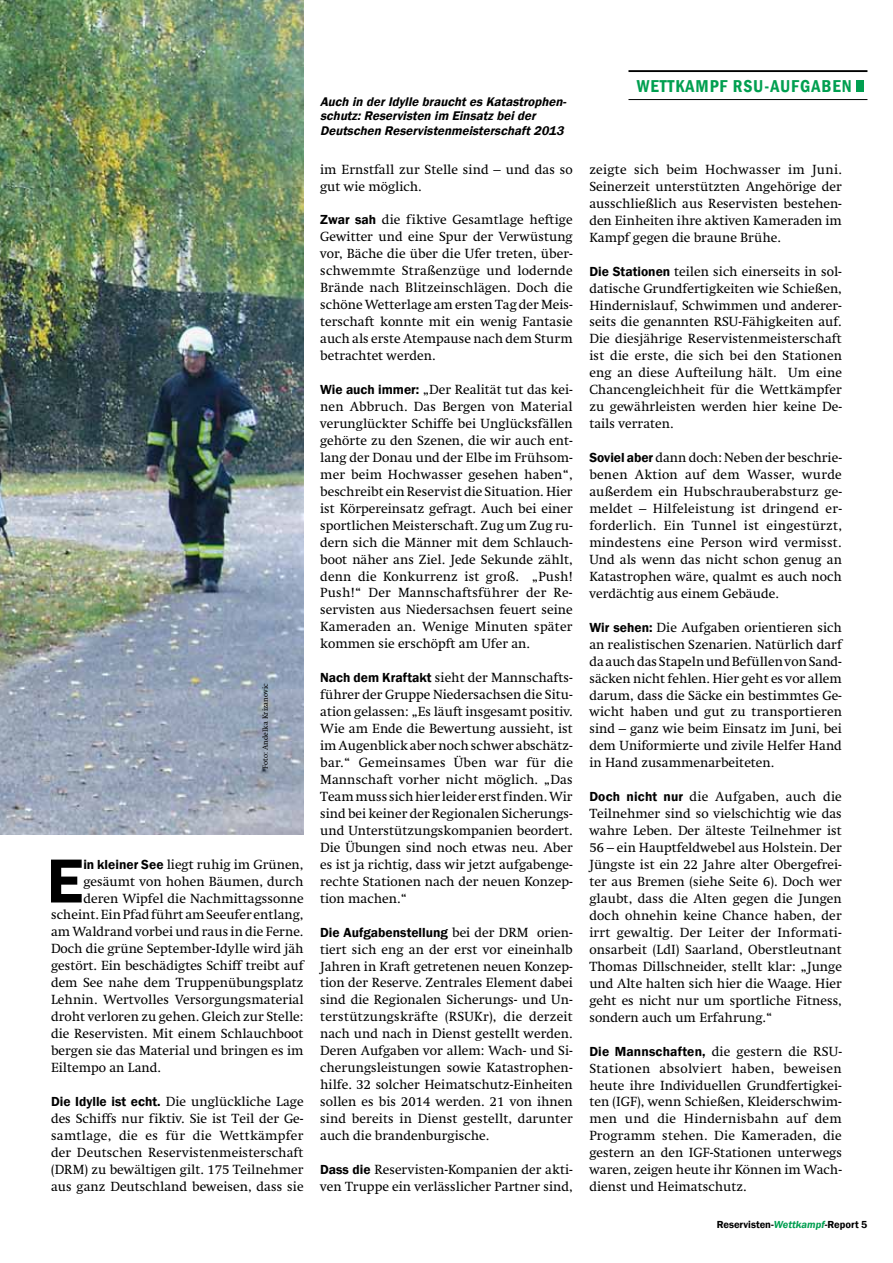
<style>
.page{position:relative;width:893px;height:1263px;background:#fff}
.page>*{position:absolute;margin:0;border:0;box-sizing:border-box;transform-origin:0 0}
.t1{font:600 64.35px "Franklin Gothic";color:#000}
.t2{font:600 condensed 17.7px "Franklin Gothic";letter-spacing:.05em;color:#009f50}
.t3{font:13.5px/17px "Swift LT Std";color:#000;text-align:justify}
.t4{font:600 13.5px "Franklin Gothic";color:#000}
.t5{font:italic 600 12.9px/14.7px "Franklin Gothic";color:#000}
.t6{font:600 10.5px "Franklin Gothic";color:#000}
.t7{font:7.5px "Swift LT Std";color:#000}
.s1{font-family:"Franklin Gothic";font-weight:600}
.s2{font-family:"Swift LT Std";font-weight:400}
.s3{font-style:italic;color:#009f50}
</style>
<div class="page">
<div style="left:856px;top:80px;width:7px;height:12px;background:#009f50"></div>
<hr style="left:628px;top:99px;width:239px;height:1px;background:#000">
<hr style="left:628px;top:70px;width:239px;height:2px;background:#000">
<img style="left:0;top:0;width:304px;height:835px">
<p class="t7" style="left:261px;top:769px;width:87px;rotate:-90deg">Foto: Andelka Krizanovic</p>
<h1 class="t1" style="left:47px;top:841px;width:38px">E</h1>
<p class="t3" style="left:83px;top:856px;width:222px"><span class="s1">in kleiner See</span> liegt ruhig im Grünen,</p>
<p class="t3" style="left:83px;top:873px;width:222px">gesäumt von hohen Bäumen, durch</p>
<p class="t3" style="left:83px;top:890px;width:222px">deren Wipfel die Nachmittagssonne</p>
<p class="t3" style="left:51px;top:907px;width:254px">scheint. Ein Pfad führt am Seeufer entlang,</p>
<p class="t3" style="left:51px;top:924px;width:254px">am Waldrand vorbei und raus in die Ferne.</p>
<p class="t3" style="left:51px;top:940px;width:254px">Doch die grüne September-Idylle wird jäh</p>
<p class="t3" style="left:51px;top:957px;width:254px">gestört. Ein beschädigtes Schiff treibt auf</p>
<p class="t3" style="left:51px;top:974px;width:254px">dem See nahe dem Truppenübungsplatz</p>
<p class="t3" style="left:51px;top:991px;width:254px">Lehnin. Wertvolles Versorgungsmaterial</p>
<p class="t3" style="left:51px;top:1008px;width:254px">droht verloren zu gehen. Gleich zur Stelle:</p>
<p class="t3" style="left:51px;top:1025px;width:254px">die Reservisten. Mit einem Schlauchboot</p>
<p class="t3" style="left:51px;top:1042px;width:254px">bergen sie das Material und bringen es im</p>
<p class="t3" style="left:51px;top:1059px;width:112px">Eiltempo an Land.</p>
<p class="t3" style="left:51px;top:1093px;width:254px"><span class="s1">Die Idylle ist echt.</span> Die unglückliche Lage des Schiffs nur fiktiv. Sie ist Teil der Ge&shy;samtlage, die es für die Wettkämpfer der Deutschen Reservistenmeisterschaft (DRM) zu bewältigen gilt. 175 Teilnehmer aus ganz Deutschland beweisen, dass sie</p>
<p class="t5" style="left:320px;top:94px;width:250px">Auch in derIdylle brauchtesKatastrophen&shy;schutz:Reservisten im Einsatzbeider<br>Deutschen Reservistenmeisterschaft2013</p>
<p class="t3" style="left:320px;top:161px;width:254px">im Ernstfall zur Stelle sind – und das so gut wie möglich.</p>
<p class="t3" style="left:320px;top:212px;width:254px"><span class="s1">Zwar sah</span> die fiktive Gesamtlage heftige Gewitter und eine Spur der Verwüstung vor, Bäche die über die Ufer treten, über&shy;schwemmte Straßenzüge und lodernde Brände nach Blitzeinschlägen. Doch die schöne Wetterlage am ersten Tag der Meis&shy;terschaft konnte mit ein wenig Fantasie auch als erste Atempause nach dem Sturm betrachtet werden.</p>
<p class="t3" style="left:320px;top:381px;width:254px"><span class="s1">Wie auch immer:</span> „Der Realität tut das kei&shy;nen Abbruch. Das Bergen von Material verunglückter Schiffe bei Unglücksfällen gehörte zu den Szenen, die wir auch ent&shy;lang der Donau und der Elbe im Frühsom&shy;mer beim Hochwasser gesehen haben“, beschreibt ein Reservist die Situation. Hier ist Körpereinsatz gefragt. Auch bei einer sportlichen Meisterschaft. Zug um Zug ru&shy;dern sich die Männer mit dem Schlauch&shy;boot näher ans Ziel. Jede Sekunde zählt, denn die Konkurrenz ist groß. „Push!<br>Push!“ Der Mannschaftsführer der Re&shy;servisten aus Niedersachsen feuert seine Kameraden an. Wenige Minuten später kommen sie erschöpft am Ufer an.</p>
<p class="t3" style="left:320px;top:669px;width:254px"><span class="s1">Nach dem Kraftakt</span> sieht der Mannschafts&shy;führer der Gruppe Niedersachsen die Situ&shy;ation gelassen: „Es läuft insgesamt positiv.<br>Wie am Ende die Bewertung aussieht, ist im Augenblick aber noch schwer abschätz&shy;bar.“ Gemeinsames Üben war für die Mannschaft vorher nicht möglich. „Das Team muss sich hier leider erst finden. Wir sind bei keiner der Regionalen Sicherungs&shy;und Unterstützungskompanien beordert.<br>Die Übungen sind noch etwas neu. Aber es ist ja richtig, dass wir jetzt aufgabenge&shy;rechte Stationen nach der neuen Konzep&shy;tion machen.“</p>
<p class="t4" style="left:320px;top:924px;width:254px">Die Aufgabenstellung <span class="s2">bei der DRM orien-</span></p>
<p class="t3" style="left:320px;top:941px;width:254px">tiert sich eng an der erst vor eineinhalb Jahren in Kraft getretenen neuen Konzep&shy;tion der Reserve. Zentrales Element dabei sind die Regionalen Sicherungs- und Un&shy;terstützungskräfte (RSUKr), die derzeit nach und nach in Dienst gestellt werden.<br>Deren Aufgaben vor allem: Wach- und Si&shy;cherungsleistungen sowie Katastrophen&shy;hilfe. 32 solcher Heimatschutz-Einheiten sollen es bis 2014 werden. 21 von ihnen sind bereits in Dienst gestellt, darunter auch die brandenburgische.</p>
<p class="t3" style="left:320px;top:1161px;width:254px"><span class="s1">Dass die</span> Reservisten-Kompanien der akti&shy;ven Truppe ein verlässlicher Partner sind,</p>
<h2 class="t2" style="left:637px;top:74px;width:216px">WETTKAMPF RSU -AUFGABEN</h2>
<p class="t3" style="left:589px;top:161px;width:254px">zeigte sich beim Hochwasser im Juni.<br>Seinerzeit unterstützten Angehörige der ausschließlich aus Reservisten bestehen&shy;den Einheiten ihre aktiven Kameraden im Kampf gegen die braune Brühe.</p>
<p class="t3" style="left:589px;top:263px;width:254px"><span class="s1">Die Stationen</span> teilen sich einerseits in sol&shy;datische Grundfertigkeiten wie Schießen, Hindernislauf, Schwimmen und anderer&shy;seits die genannten RSU-Fähigkeiten auf.<br>Die diesjährige Reservistenmeisterschaft ist die erste, die sich bei den Stationen eng an diese Aufteilung hält. Um eine Chancengleichheit für die Wettkämpfer zu gewährleisten werden hier keine De&shy;tails verraten.</p>
<p class="t3" style="left:589px;top:449px;width:254px"><span class="s1">Soviel aber</span> dann doch: Neben der beschrie&shy;benen Aktion auf dem Wasser, wurde außerdem ein Hubschrauberabsturz ge&shy;meldet – Hilfeleistung ist dringend er&shy;forderlich. Ein Tunnel ist eingestürzt, mindestens eine Person wird vermisst.<br>Und als wenn das nicht schon genug an Katastrophen wäre, qualmt es auch noch verdächtig aus einem Gebäude.</p>
<p class="t3" style="left:589px;top:619px;width:254px"><span class="s1">Wir sehen:</span> Die Aufgaben orientieren sich an realistischen Szenarien. Natürlich darf da auch das Stapeln und Befüllen von Sand&shy;säcken nicht fehlen. Hier geht es vor allem darum, dass die Säcke ein bestimmtes Ge&shy;wicht haben und gut zu transportieren sind – ganz wie beim Einsatz im Juni, bei dem Uniformierte und zivile Helfer Hand in Hand zusammenarbeiteten.</p>
<p class="t3" style="left:589px;top:788px;width:254px"><span class="s1">Doch nicht nur</span> die Aufgaben, auch die Teilnehmer sind so vielschichtig wie das wahre Leben. Der älteste Teilnehmer ist 56 – ein Hauptfeldwebel aus Holstein. Der Jüngste ist ein 22 Jahre alter Obergefrei&shy;ter aus Bremen (siehe Seite 6). Doch wer glaubt, dass die Alten gegen die Jungen doch ohnehin keine Chance haben, der irrt gewaltig. Der Leiter der Informati&shy;onsarbeit (LdI) Saarland, Oberstleutnant Thomas Dillschneider, stellt klar: „Junge und Alte halten sich hier die Waage. Hier geht es nicht nur um sportliche Fitness, sondern auch um Erfahrung.“</p>
<p class="t3" style="left:589px;top:1043px;width:254px"><span class="s1">Die Mannschaften,</span> die gestern die RSU-Stationen absolviert haben, beweisen heute ihre Individuellen Grundfertigkei&shy;ten (IGF), wenn Schießen, Kleiderschwim&shy;men und die Hindernisbahn auf dem Programm stehen. Die Kameraden, die gestern an den IGF-Stationen unterwegs waren, zeigen heute ihr Können im Wach&shy;dienst und Heimatschutz.</p>
<p class="t6" style="left:717px;top:1218px;width:152px">Reservisten-<span class="s3">Wettkampf</span>-Report 5</p>
</div>
